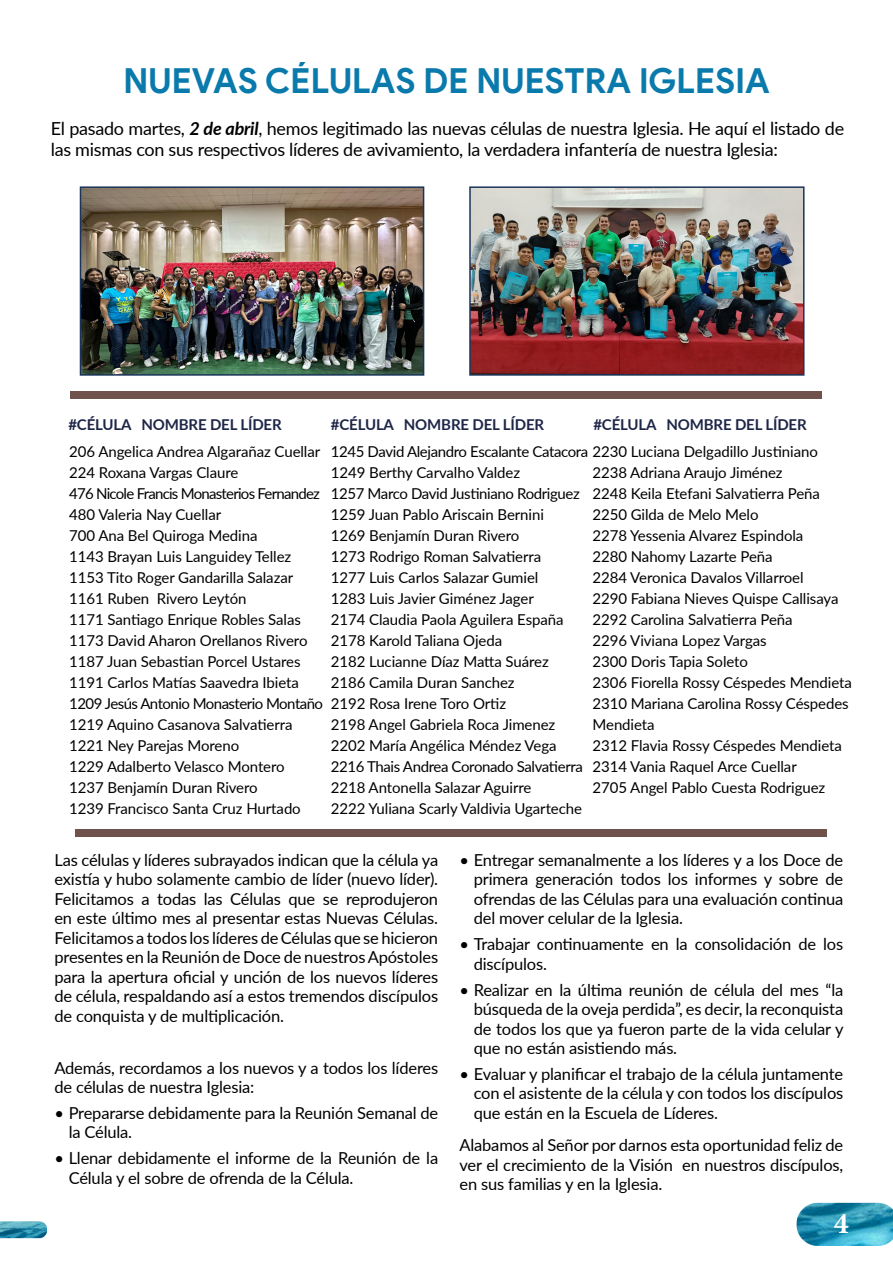
<style>
.page{position:relative;width:893px;height:1263px;background:#fff}
.page>*{position:absolute;margin:0;border:0;box-sizing:border-box;transform-origin:0 0}
.t1{font:700 34.5px "Product Sans";letter-spacing:.005em;color:#097aab}
.t2{font:700 30px "Minion Pro";color:#fff}
.t3{font:18px/21px "Lato";letter-spacing:-.015em;color:#000}
.t4{font:16.5px/19.5px "Lato";letter-spacing:-.01em;color:#000;text-align:justify}
.t5{font:15px/21px "Lato";letter-spacing:-.005em;color:#000}
.t6{font:700 15px "Lato";letter-spacing:-.01em;color:#1e2648}
.s1{font-weight:700;font-style:italic}
</style>
<div class="page">
<img style="left:0;top:186px;width:893px;height:1060px">
<div style="left:70px;top:392px;width:751px;height:7px;background:#6e524b"></div>
<div style="left:75px;top:830px;width:752px;height:7px;background:#6e524b"></div>
<img style="left:472px;top:189px;width:329px;height:184px">
<div style="left:469px;top:186px;width:335px;height:190px;border:2px solid #1a345a"></div>
<img style="left:83px;top:189px;width:338px;height:184px">
<div style="left:80px;top:186px;width:344px;height:190px;border:2px solid #1a345a"></div>
<h1 class="t1" style="left:123px;top:60px;width:648px">NUEVAS CÉLULAS DE NUESTRA IGLESIA</h1>
<p class="t3" style="left:51px;top:117px;width:795px">El pasado martes, <span class="s1">2 de abril</span>, hemos legitimado las nuevas células de nuestra Iglesia. He aquí el listado de las mismas con sus respectivos líderes de avivamiento, la verdadera infantería de nuestra Iglesia:</p>
<p class="t6" style="left:68px;top:413px;width:215px">#CÉLULA NOMBRE DEL LÍDER</p>
<p class="t6" style="left:331px;top:413px;width:215px">#CÉLULA NOMBRE DEL LÍDER</p>
<p class="t6" style="left:593px;top:413px;width:215px">#CÉLULA NOMBRE DEL LÍDER</p>
<p class="t5" style="left:69px;top:441px;width:255px">206 Angelica Andrea Algarañaz Cuellar<br>224 Roxana Vargas Claure<br>476 Nicole Francis Monasterios Fernandez<br>480 Valeria Nay Cuellar<br>700 Ana Bel Quiroga Medina<br>1143 Brayan Luis Languidey Tellez<br>1153 Tito Roger Gandarilla Salazar<br>1161 Ruben Rivero Leytón<br>1171 Santiago Enrique Robles Salas<br>1173 David Aharon Orellanos Rivero<br>1187 Juan Sebastian Porcel Ustares<br>1191 Carlos Matías Saavedra Ibieta<br>1209 Jesús Antonio Monasterio Montaño<br>1219 Aquino Casanova Salvatierra<br>1221 Ney Parejas Moreno<br>1229 Adalberto Velasco Montero<br>1237 Benjamín Duran Rivero<br>1239 Francisco Santa Cruz Hurtado</p>
<p class="t5" style="left:331px;top:441px;width:488px">1245 David Alejandro Escalante Catacora 2230 Luciana Delgadillo Justiniano 1249 Berthy Carvalho Valdez<br>1257 Marco David Justiniano Rodriguez<br>1259 Juan Pablo Ariscain Bernini<br>1269 Benjamín Duran Rivero<br>1273 Rodrigo Roman Salvatierra<br>1277 Luis Carlos Salazar Gumiel<br>1283 Luis Javier Giménez Jager<br>2174 Claudia Paola Aguilera España<br>2178 Karold Taliana Ojeda<br>2182 Lucianne Díaz Matta Suárez<br>2186 Camila Duran Sanchez<br>2192 Rosa Irene Toro Ortiz<br>2198 Angel Gabriela Roca Jimenez<br>2202 María Angélica Méndez Vega<br>2216 Thais Andrea Coronado Salvatierra<br>2218 Antonella Salazar Aguirre<br>2222 Yuliana Scarly Valdivia Ugarteche</p>
<p class="t5" style="left:592px;top:462px;width:261px">2238 Adriana Araujo Jiménez<br>2248 Keila Etefani Salvatierra Peña<br>2250 Gilda de Melo Melo<br>2278 Yessenia Alvarez Espindola<br>2280 Nahomy Lazarte Peña<br>2284 Veronica Davalos Villarroel<br>2290 Fabiana Nieves Quispe Callisaya<br>2292 Carolina Salvatierra Peña<br>2296 Viviana Lopez Vargas<br>2300 Doris Tapia Soleto<br>2306 Fiorella Rossy Céspedes Mendieta<br>2310 Mariana Carolina Rossy Céspedes<br>Mendieta<br>2312 Flavia Rossy Céspedes Mendieta<br>2314 Vania Raquel Arce Cuellar<br>2705 Angel Pablo Cuesta Rodriguez</p>
<p class="t4" style="left:54px;top:849px;width:385px">Las células y líderes subrayados indican que la célula ya existía y hubo solamente cambio de líder (nuevo líder).<br>Felicitamos a todas las Células que se reprodujeron en este último mes al presentar estas Nuevas Células.<br>Felicitamos a todos los líderes de Células que se hicieron presentes en la Reunión de Doce de nuestros Apóstoles para la apertura oficial y unción de los nuevos líderes de célula, respaldando así a estos tremendos discípulos de conquista y de multiplicación.</p>
<p class="t4" style="left:54px;top:1057px;width:385px">Además, recordamos a los nuevos y a todos los líderes de células de nuestra Iglesia:</p>
<p class="t4" style="left:69px;top:1102px;width:371px;text-indent:-14px">• Prepararse debidamente para la Reunión Semanal de la Célula.</p>
<p class="t4" style="left:69px;top:1148px;width:371px;text-indent:-14px">• Llenar debidamente el informe de la Reunión de la<br>Célula y el sobre de ofrenda de la Célula.</p>
<p class="t4" style="left:474px;top:849px;width:371px;text-indent:-14px">• Entregar semanalmente a los líderes y a los Doce de primera generación todos los informes y sobre de ofrendas de las Células para una evaluación continua del mover celular de la Iglesia.</p>
<p class="t4" style="left:474px;top:934px;width:371px;text-indent:-14px">• Trabajar continuamente en la consolidación de los discípulos.</p>
<p class="t4" style="left:474px;top:979px;width:371px;text-indent:-14px">• Realizar en la última reunión de célula del mes “la búsqueda de la oveja perdida”, es decir, la reconquista de todos los que ya fueron parte de la vida celular y que no están asistiendo más.</p>
<p class="t4" style="left:474px;top:1063px;width:371px;text-indent:-14px">• Evaluar y planificar el trabajo de la célula juntamente con el asistente de la célula y con todos los discípulos que están en la Escuela de Líderes.</p>
<p class="t4" style="left:459px;top:1135px;width:385px">Alabamos al Señor por darnos esta oportunidad feliz de ver el crecimiento de la Visión en nuestros discípulos, en sus familias y en la Iglesia.</p>
<h2 class="t2" style="left:833px;top:1203px;width:16px">4</h2>
</div>
